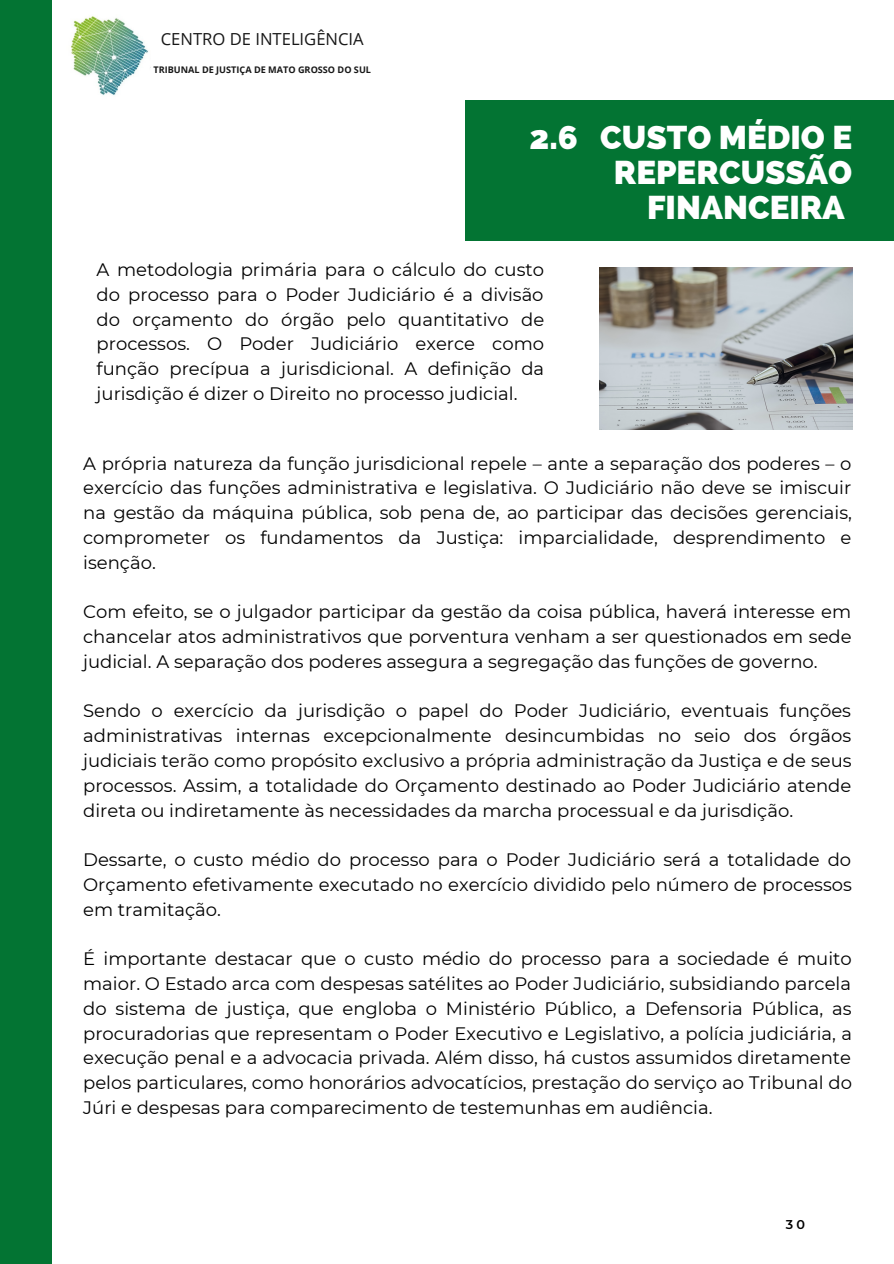
<style>
.page{position:relative;width:894px;height:1264px;background:#fff}
.page>*{position:absolute;margin:0;border:0;box-sizing:border-box;transform-origin:0 0}
.t1{font:800 33px/35px "Raleway";color:#fff;text-align:right}
.t2{font:18px/24.8px "Montserrat";color:#000;text-align:justify}
.t3{font:16.65px "Open Sans";color:#181818}
.t4{font:600 12.75px "Montserrat";color:#000}
.t5{font:700 9.15px "Open Sans";color:#181818}
</style>
<div class="page">
<div style="left:465px;top:100px;width:428px;height:141px;background:#037433"></div>
<div style="left:0;top:0;width:52px;height:1263px;background:#037433"></div>
<img style="left:70px;top:16px;width:79px;height:80px">
<img style="left:599px;top:268px;width:253px;height:161px">
<p class="t3" style="left:161px;top:27px;width:204px">CENTRO DE INTELIGÊNCIA</p>
<p class="t5" style="left:153px;top:63px;width:219px">TRIBUNAL DE JUSTIÇA DE MATO GROSSO DO SUL</p>
<h1 class="t1" style="left:529px;top:119px;width:324px">2.6 CUSTO MÉDIO E<br>REPERCUSSÃO<br>FINANCEIRA</h1>
<p class="t2" style="left:97px;top:257px;width:449px">A metodologia primária para o cálculo do custo do processo para o Poder Judiciário é a divisão do orçamento do órgão pelo quantitativo de processos. O Poder Judiciário exerce como função precípua a jurisdicional. A definição da jurisdição é dizer o Direito no processo judicial.</p>
<p class="t2" style="left:83px;top:451px;width:770px">A própria natureza da função jurisdicional repele – ante a separação dos poderes – o exercício das funções administrativa e legislativa. O Judiciário não deve se imiscuir na gestão da máquina pública, sob pena de, ao participar das decisões gerenciais, comprometer os fundamentos da Justiça: imparcialidade, desprendimento e isenção.</p>
<p class="t2" style="left:83px;top:599px;width:769px">Com efeito, se o julgador participar da gestão da coisa pública, haverá interesse em chancelar atos administrativos que porventura venham a ser questionados em sede judicial. A separação dos poderes assegura a segregação das funções de governo.</p>
<p class="t2" style="left:83px;top:698px;width:769px">Sendo o exercício da jurisdição o papel do Poder Judiciário, eventuais funções administrativas internas excepcionalmente desincumbidas no seio dos órgãos judiciais terão como propósito exclusivo a própria administração da Justiça e de seus processos. Assim, a totalidade do Orçamento destinado ao Poder Judiciário atende direta ou indiretamente às necessidades da marcha processual e da jurisdição.</p>
<p class="t2" style="left:83px;top:847px;width:770px">Dessarte, o custo médio do processo para o Poder Judiciário será a totalidade do Orçamento efetivamente executado no exercício dividido pelo número de processos em tramitação.</p>
<p class="t2" style="left:83px;top:946px;width:770px">É importante destacar que o custo médio do processo para a sociedade é muito maior. O Estado arca com despesas satélites ao Poder Judiciário, subsidiando parcela do sistema de justiça, que engloba o Ministério Público, a Defensoria Pública, as procuradorias que representam o Poder Executivo e Legislativo, a polícia judiciária, a execução penal e a advocacia privada. Além disso, há custos assumidos diretamente pelos particulares, como honorários advocatícios, prestação do serviço ao Tribunal do Júri e despesas para comparecimento de testemunhas em audiência.</p>
<p class="t4" style="left:785px;top:1217px;width:21px">30</p>
</div>
